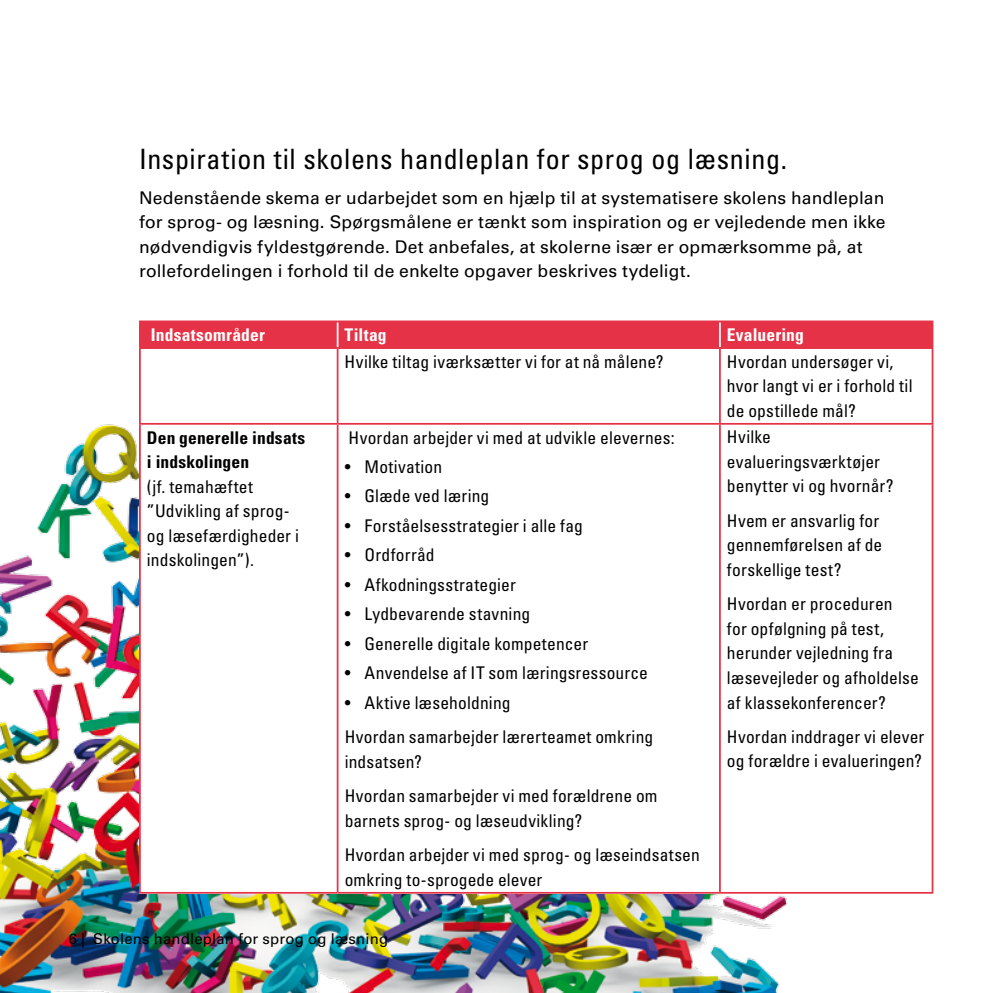
<style>
.page{position:relative;width:993px;height:993px;background:#fff}
.page>*{position:absolute;margin:0;border:0;box-sizing:border-box;transform-origin:0 0}
.t1{font:condensed 28px "Univers LT Std";letter-spacing:.02em;color:#000}
.t2{font:condensed 17.5px/24.5px "Univers LT Std";letter-spacing:.01em;color:#000}
.t3{font:17.5px/24.5px "Univers LT Std";letter-spacing:.01em;color:#000}
.t4{font:700 condensed 17.5px/24.5px "Univers LT Std";letter-spacing:.005em;color:#000}
.t5{font:700 condensed 17.5px "Univers LT Std";letter-spacing:.01em;color:#fff}
.t6{font:14.88px "Univers LT Std";letter-spacing:.015em;color:#000}
</style>
<div class="page">
<img style="left:0;top:424px;width:798px;height:568px">
<div style="left:139px;top:320px;width:794px;height:573px;background:#fff"></div>
<div style="left:141px;top:322px;width:790px;height:25px;background:#e53246"></div>
<hr style="left:336px;top:322px;width:2px;height:25px;background:#fff">
<hr style="left:718px;top:322px;width:2px;height:25px;background:#fff">
<hr style="left:139px;top:322px;width:2px;height:25px;background:#e53246">
<hr style="left:139px;top:320px;width:198px;height:2px;background:#e53246">
<hr style="left:337px;top:320px;width:382px;height:2px;background:#e53246">
<hr style="left:719px;top:320px;width:214px;height:2px;background:#e53246">
<hr style="left:931px;top:322px;width:2px;height:25px;background:#e53246">
<hr style="left:139px;top:349px;width:2px;height:74px;background:#e53246">
<hr style="left:139px;top:424px;width:2px;height:467px;background:#e53246">
<hr style="left:139px;top:347px;width:198px;height:2px;background:#e53246">
<hr style="left:337px;top:347px;width:382px;height:2px;background:#e53246">
<hr style="left:719px;top:347px;width:214px;height:2px;background:#e53246">
<hr style="left:336px;top:349px;width:2px;height:74px;background:#e53246">
<hr style="left:718px;top:349px;width:2px;height:74px;background:#e53246">
<hr style="left:931px;top:349px;width:2px;height:74px;background:#e53246">
<hr style="left:336px;top:424px;width:2px;height:467px;background:#e53246">
<hr style="left:718px;top:424px;width:2px;height:467px;background:#e53246">
<hr style="left:931px;top:424px;width:2px;height:467px;background:#e53246">
<hr style="left:139px;top:423px;width:198px;height:1px;background:#e53246">
<hr style="left:337px;top:423px;width:382px;height:1px;background:#e53246">
<hr style="left:719px;top:423px;width:214px;height:1px;background:#e53246">
<hr style="left:139px;top:891px;width:198px;height:2px;background:#e53246">
<hr style="left:337px;top:891px;width:382px;height:2px;background:#e53246">
<hr style="left:719px;top:891px;width:214px;height:2px;background:#e53246">
<h1 class="t1" style="left:139px;top:141px;width:649px">Inspiration til skolens handleplan for sprog og læsning.</h1>
<p class="t3" style="left:139px;top:185px;width:748px">Nedenstående skema er udarbejdet som en hjælp til at systematisere skolens handleplan for sprog- og læsning. Spørgsmålene er tænkt som inspiration og er vejledende men ikke nødvendigvis fyldestgørende. Det anbefales, at skolerne især er opmærksomme på, at rollefordelingen i forhold til de enkelte opgaver beskrives tydeligt.</p>
<p class="t5" style="left:151px;top:324px;width:115px">Indsatsområder</p>
<p class="t5" style="left:344px;top:324px;width:43px">Tiltag</p>
<p class="t5" style="left:726px;top:324px;width:78px">Evaluering</p>
<p class="t2" style="left:344px;top:349px;width:320px">Hvilke tiltag iværksætter vi for at nå målene?</p>
<p class="t2" style="left:726px;top:349px;width:187px">Hvordan undersøger vi, hvor langt vi er i forhold til de opstillede mål?</p>
<p class="t4" style="left:147px;top:425px;width:160px">Den generelle indsats i indskolingen</p>
<p class="t2" style="left:147px;top:473px;width:153px">(jf. temahæftet ”Udvikling af sprog&shy;og læsefærdigheder i indskolingen”).</p>
<p class="t2" style="left:726px;top:424px;width:168px">Hvilke evalueringsværktøjer benytter vi og hvornår?</p>
<p class="t2" style="left:726px;top:508px;width:157px">Hvem er ansvarlig for gennemførelsen af de forskellige test?</p>
<p class="t2" style="left:726px;top:591px;width:193px">Hvordan er proceduren<br>for opfølgning på test, herunder vejledning fra læsevejleder og afholdelse af klassekonferencer?</p>
<p class="t2" style="left:726px;top:724px;width:199px">Hvordan inddrager vi elever og forældre i evalueringen?</p>
<p class="t2" style="left:348px;top:424px;width:328px">Hvordan arbejder vi med at udvikle elevernes:</p>
<p class="t2" style="left:344px;top:454px;width:99px">• Motivation</p>
<p class="t2" style="left:344px;top:483px;width:146px">• Glæde ved læring</p>
<p class="t2" style="left:344px;top:513px;width:239px">• Forståelsesstrategier i alle fag</p>
<p class="t2" style="left:344px;top:542px;width:91px">• Ordforråd</p>
<p class="t2" style="left:344px;top:572px;width:173px">• Afkodningsstrategier</p>
<p class="t2" style="left:344px;top:601px;width:187px">• Lydbevarende stavning</p>
<p class="t2" style="left:344px;top:631px;width:245px">• Generelle digitale kompetencer</p>
<p class="t2" style="left:344px;top:660px;width:305px">• Anvendelse af IT som læringsressource</p>
<p class="t2" style="left:344px;top:684px;width:310px;line-height:34.5px">• Aktive læseholdning<br>Hvordan samarbejder lærerteamet omkring</p>
<p class="t2" style="left:344px;top:743px;width:314px;line-height:34.5px">indsatsen?<br>Hvordan samarbejder vi med forældrene om</p>
<p class="t2" style="left:344px;top:802px;width:356px;line-height:34.5px">barnets sprog- og læseudvikling?<br>Hvordan arbejder vi med sprog- og læseindsatsen</p>
<p class="t2" style="left:344px;top:866px;width:199px">omkring to-sprogede elever</p>
<p class="t6" style="left:69px;top:929px;width:321px">6 | Skolens handleplan for sprog og læsning</p>
</div>
